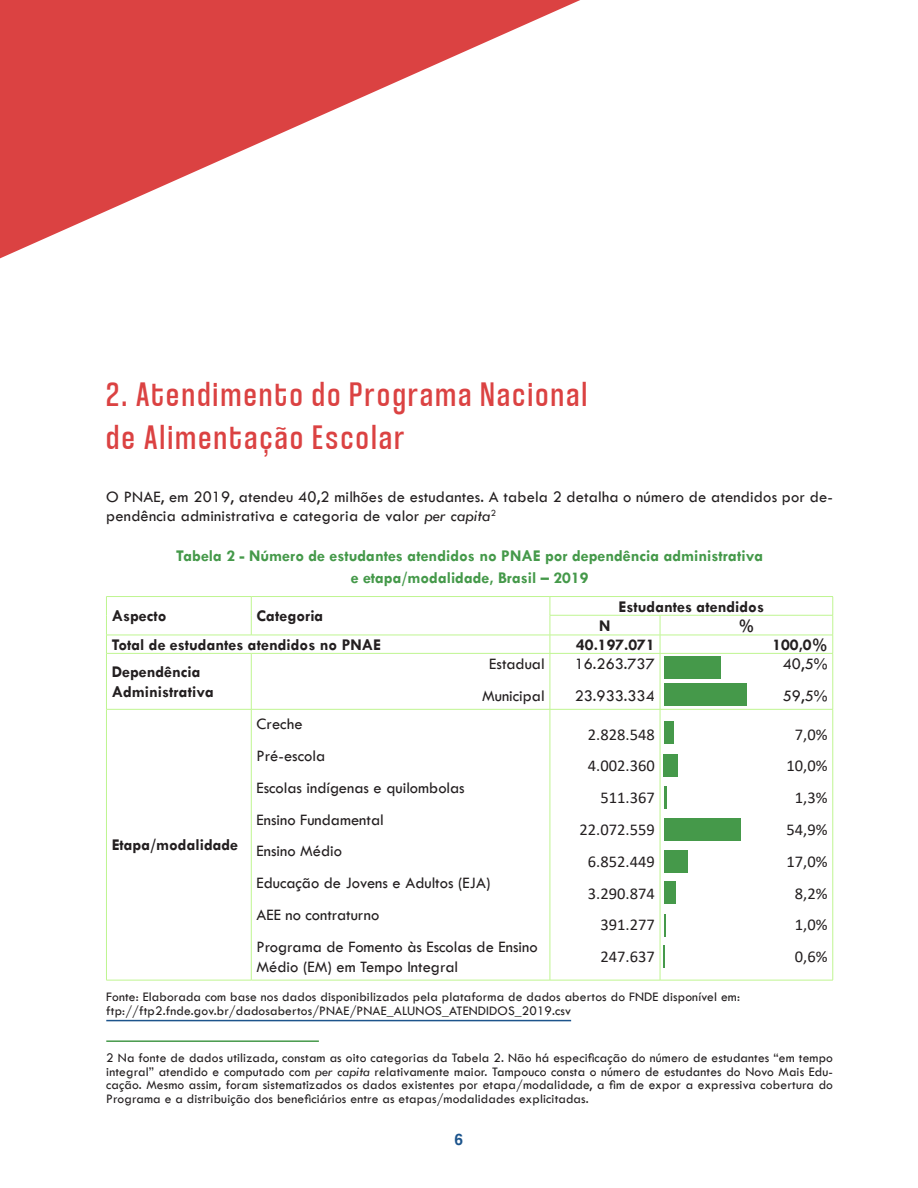
<style>
.page{position:relative;width:918px;height:1188px;background:#fff}
.page>*{position:absolute;margin:0;border:0;box-sizing:border-box;transform-origin:0 0}
.t1{font:36px/43.2px "Coolvetica Condensed Rg";letter-spacing:.07em;color:#db4242}
.t2{font:16.5px/31.8px "Tw Cen";color:#231f20}
.t3{font:700 16.5px/19.8px "Tw Cen";color:#231f20}
.t4{font:16.5px/31.8px "Calibri";color:#231f20;text-align:right}
.t5{font:700 16.5px/21.6px "Tw Cen";color:#45994a;text-align:center}
.t6{font:16.5px "Coolvetica Rg";color:#1c548c}
.t7{font:13.5px/13.5px "Tw Cen";letter-spacing:.01em;color:#231f20}
.s1{font-style:italic}
</style>
<div class="page">
<hr style="left:106px;top:1020px;width:465px;height:1px;background:#1c548c">
<hr style="left:106px;top:1040px;width:213px;height:2px;background:#45994a">
<hr style="left:106px;top:596px;width:145px;height:1px;background:#bff591">
<hr style="left:251px;top:596px;width:299px;height:1px;background:#bff591">
<hr style="left:550px;top:596px;width:110px;height:1px;background:#bff591">
<hr style="left:660px;top:596px;width:173px;height:1px;background:#bff591">
<hr style="left:550px;top:615px;width:110px;height:1px;background:#bff591">
<hr style="left:660px;top:615px;width:173px;height:1px;background:#bff591">
<hr style="left:106px;top:635px;width:145px;height:1px;background:#bff591">
<svg style="left:106px;top:597px;width:1px;height:56px"></svg>
<hr style="left:251px;top:635px;width:299px;height:1px;background:#bff591">
<hr style="left:550px;top:635px;width:110px;height:1px;background:#bff591">
<hr style="left:660px;top:635px;width:173px;height:1px;background:#bff591">
<svg style="left:833px;top:597px;width:1px;height:56px"></svg>
<hr style="left:106px;top:653px;width:145px;height:1px;background:#bff591">
<hr style="left:106px;top:654px;width:1px;height:55px;background:#bff591">
<hr style="left:251px;top:653px;width:299px;height:1px;background:#bff591">
<hr style="left:550px;top:653px;width:110px;height:1px;background:#bff591">
<hr style="left:660px;top:653px;width:173px;height:1px;background:#bff591">
<hr style="left:833px;top:654px;width:1px;height:55px;background:#bff591">
<hr style="left:106px;top:709px;width:145px;height:1px;background:#bff591">
<hr style="left:106px;top:710px;width:1px;height:270px;background:#bff591">
<hr style="left:251px;top:709px;width:299px;height:1px;background:#bff591">
<hr style="left:550px;top:709px;width:110px;height:1px;background:#bff591">
<hr style="left:660px;top:709px;width:173px;height:1px;background:#bff591">
<hr style="left:833px;top:710px;width:1px;height:270px;background:#bff591">
<hr style="left:106px;top:980px;width:145px;height:1px;background:#bff591">
<hr style="left:251px;top:980px;width:299px;height:1px;background:#bff591">
<hr style="left:550px;top:980px;width:110px;height:1px;background:#bff591">
<hr style="left:660px;top:980px;width:173px;height:1px;background:#bff591">
<hr style="left:251px;top:654px;width:1px;height:55px;background:#bff591">
<hr style="left:660px;top:710px;width:1px;height:270px;background:#bff591">
<hr style="left:251px;top:710px;width:1px;height:270px;background:#bff591">
<svg style="left:251px;top:597px;width:1px;height:38px"></svg>
<svg style="left:550px;top:597px;width:1px;height:56px"></svg>
<svg style="left:660px;top:615px;width:1px;height:38px"></svg>
<hr style="left:550px;top:654px;width:1px;height:55px;background:#bff591">
<hr style="left:550px;top:710px;width:1px;height:270px;background:#bff591">
<hr style="left:660px;top:654px;width:1px;height:55px;background:#bff591">
<svg style="left:0;top:0;width:580px;height:258px"></svg>
<div style="left:664px;top:656px;width:56px;height:22px;background:#45994a"></div>
<div style="left:664px;top:683px;width:82px;height:22px;background:#45994a"></div>
<div style="left:664px;top:722px;width:9px;height:22px;background:#45994a"></div>
<div style="left:664px;top:754px;width:14px;height:23px;background:#45994a"></div>
<hr style="left:664px;top:786px;width:3px;height:23px;background:#45994a">
<div style="left:664px;top:818px;width:77px;height:22px;background:#45994a"></div>
<div style="left:664px;top:850px;width:24px;height:23px;background:#45994a"></div>
<div style="left:664px;top:881px;width:12px;height:23px;background:#45994a"></div>
<hr style="left:664px;top:914px;width:2px;height:22px;background:#45994a">
<svg style="left:664px;top:945px;width:1px;height:23px"></svg>
<h1 class="t1" style="left:106px;top:371px;width:482px">2. Atendimento do Programa Nacional de Alimentação Escolar</h1>
<p class="t2" style="left:106px;top:486px;width:728px;line-height:19.8px">O PNAE, em 2019, atendeu 40,2 milhões de estudantes. A tabela 2 detalha o número de atendidos por de&shy;pendência administrativa e categoria de valor <span class="s1">per capita</span><sup>2</sup></p>
<p class="t5" style="left:176px;top:545px;width:588px">Tabela 2 - Número de estudantes atendidos no PNAE por dependência administrativa e etapa/modalidade, Brasil – 2019</p>
<p class="t3" style="left:112px;top:606px;width:56px">Aspecto</p>
<p class="t3" style="left:257px;top:606px;width:68px">Categoria</p>
<p class="t3" style="left:619px;top:596px;width:147px">Estudantes atendidos</p>
<p class="t3" style="left:599px;top:615px;width:13px">N</p>
<p class="t3" style="left:739px;top:615px;width:17px">%</p>
<p class="t3" style="left:112px;top:634px;width:271px">Total de estudantes atendidos no PNAE</p>
<p class="t3" style="left:576px;top:634px;width:80px">40.197.071</p>
<p class="t3" style="left:772px;top:634px;width:57px">100,0%</p>
<p class="t3" style="left:112px;top:662px;width:104px">Dependência<br>Administrativa</p>
<p class="t2" style="left:482px;top:648px;width:64px;text-align:center">Estadual<br>Municipal</p>
<p class="t2" style="left:575px;top:648px;width:82px">16.263.737<br>23.933.334</p>
<p class="t2" style="left:783px;top:648px;width:46px">40,5%<br>59,5%</p>
<p class="t3" style="left:112px;top:835px;width:128px">Etapa/modalidade</p>
<p class="t2" style="left:257px;top:708px;width:283px">Creche<br>Pré-escola<br>Escolas indígenas e quilombolas<br>Ensino Fundamental<br>Ensino Médio<br>Educação de Jovens e Adultos (EJA)<br>AEE no contraturno<br>Programa de Fomento às Escolas de Ensino</p>
<p class="t2" style="left:257px;top:950px;width:203px">Médio (EM) em Tempo Integral</p>
<p class="t4" style="left:580px;top:718px;width:77px">2.828.548<br>4.002.360<br>511.367<br>22.072.559<br>6.852.449<br>3.290.874<br>391.277<br>247.637</p>
<p class="t4" style="left:787px;top:718px;width:43px;text-align:center">7,0%<br>10,0%<br>1,3%<br>54,9%<br>17,0%<br>8,2%<br>1,0%<br>0,6%</p>
<p class="t7" style="left:106px;top:990px;width:635px">Fonte: Elaborada com base nos dados disponibilizados pela plataforma de dados abertos do FNDE disponível em: ftp://ftp2.fnde.gov.br/dadosabertos/PNAE/PNAE_ALUNOS_ATENDIDOS_2019.csv</p>
<p class="t7" style="left:106px;top:1051px;width:728px;text-align:justify">2 Na fonte de dados utilizada, constam as oito categorias da Tabela 2. Não há especificação do número de estudantes “em tempo integral” atendido e computado com <span class="s1">per capita</span> relativamente maior. Tampouco consta o número de estudantes do Novo Mais Edu&shy;cação. Mesmo assim, foram sistematizados os dados existentes por etapa/modalidade, a fim de expor a expressiva cobertura do Programa e a distribuição dos beneficiários entre as etapas/modalidades explicitadas.</p>
<p class="t6" style="left:455px;top:1130px;width:10px">6</p>
</div>
